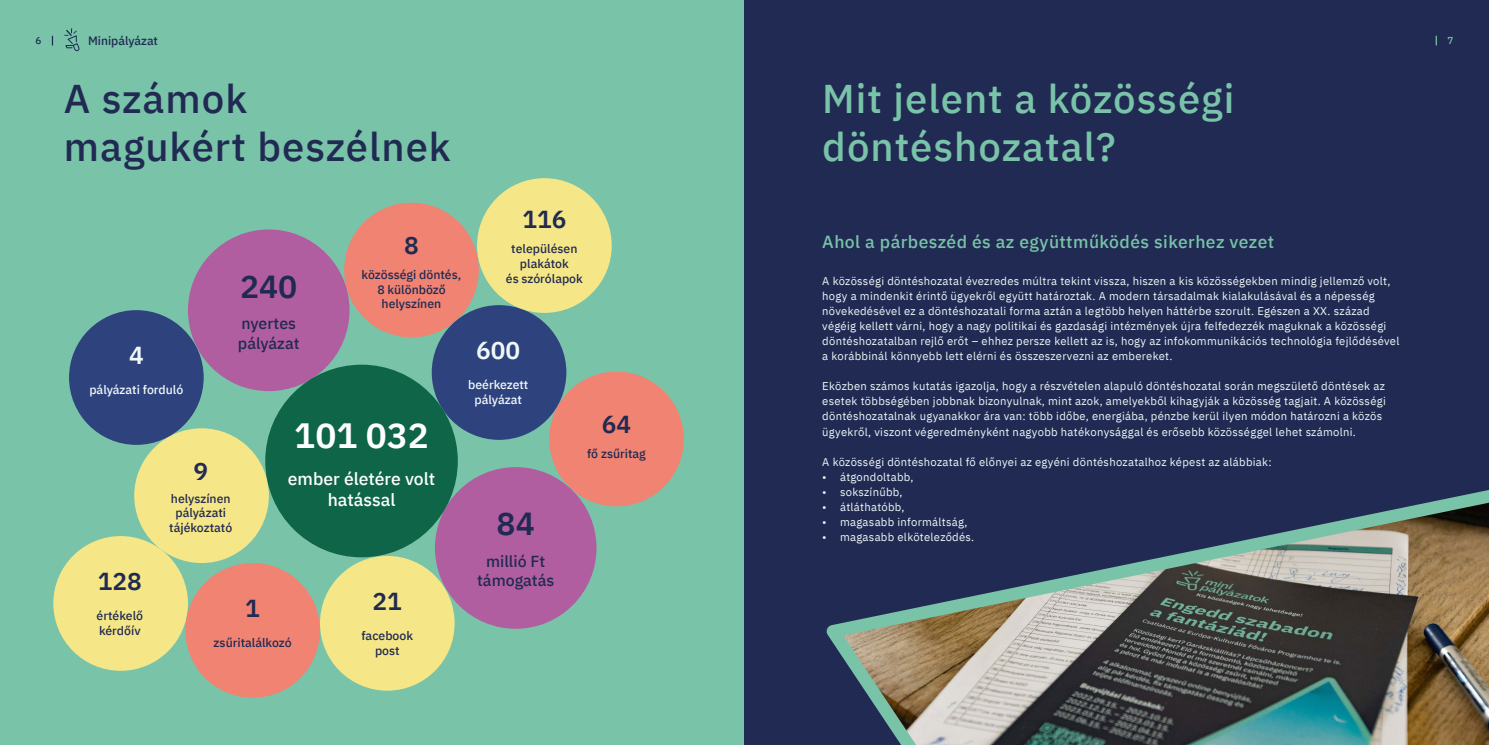
<style>
.page{position:relative;width:1489px;height:745px;background:#fff}
.page>*{position:absolute;margin:0;border:0;box-sizing:border-box;transform-origin:0 0}
.t1{font:500 40px/48px "IBM Plex Sans";letter-spacing:.025em;color:#79c3a9}
.t2{font:500 40px/48px "IBM Plex Sans";letter-spacing:.025em;color:#212a52}
.t3{font:600 35px "IBM Plex Sans";color:#fff}
.t4{font:600 31.88px "IBM Plex Sans";color:#212a52}
.t5{font:600 24.5px "IBM Plex Sans";color:#212a52}
.t6{font:600 24.5px "IBM Plex Sans";color:#eff8f9}
.t7{font:500 17.5px "IBM Plex Sans";letter-spacing:.025em;color:#79c3a9}
.t8{font:500 17.5px/21px "IBM Plex Sans";color:#fff;text-align:center}
.t9{font:500 15.88px/19.1px "IBM Plex Sans";color:#212a52}
.t10{font:500 12.25px/14.8px "IBM Plex Sans";color:#212a52;text-align:center}
.t11{font:500 12.25px/14.8px "IBM Plex Sans";color:#eff8f9;text-align:center}
.t12{font:500 12.12px "IBM Plex Sans";color:#212a52}
.t13{font:11.25px/15px "IBM Plex Sans";letter-spacing:.025em;color:#eff8f9}
.t14{font:500 10px "IBM Plex Sans";color:#212a52}
.t15{font:500 10px "IBM Plex Sans";color:#79c3a9}
</style>
<div class="page">
<div style="left:0;top:0;width:744px;height:744px;background:#79c3a9"></div>
<div style="left:744px;top:0;width:744px;height:744px;background:#212a52"></div>
<div style="left:134px;top:428px;width:135px;height:134px;background:#f5e788;border-radius:50%"></div>
<div style="left:69px;top:310px;width:135px;height:134px;background:#2e427d;border-radius:50%"></div>
<div style="left:344px;top:202px;width:135px;height:135px;background:#f08372;border-radius:50%"></div>
<div style="left:549px;top:371px;width:134px;height:135px;background:#f08372;border-radius:50%"></div>
<div style="left:432px;top:305px;width:134px;height:134px;background:#2e427d;border-radius:50%"></div>
<div style="left:188px;top:229px;width:161px;height:162px;background:#b15ea1;border-radius:50%"></div>
<div style="left:435px;top:467px;width:161px;height:161px;background:#b15ea1;border-radius:50%"></div>
<div style="left:265px;top:364px;width:193px;height:193px;background:#0e6548;border-radius:50%"></div>
<div style="left:53px;top:535px;width:135px;height:135px;background:#f5e788;border-radius:50%"></div>
<div style="left:185px;top:562px;width:135px;height:135px;background:#f08372;border-radius:50%"></div>
<div style="left:320px;top:555px;width:134px;height:135px;background:#f5e788;border-radius:50%"></div>
<div style="left:477px;top:178px;width:134px;height:135px;background:#f5e788;border-radius:50%"></div>
<img style="left:826px;top:490px;width:662px;height:254px">
<svg style="left:64px;top:28px;width:16px;height:23px"></svg>
<p class="t14" style="left:35px;top:33px;width:7px">6</p>
<p class="t12" style="left:88px;top:31px;width:71px">Minipályázat</p>
<p class="t15" style="left:1447px;top:33px;width:8px">7</p>
<h1 class="t2" style="left:64px;top:71px;width:388px">A számok<br>magukért beszélnek</h1>
<h3 class="t6" style="left:129px;top:336px;width:16px">4</h3>
<p class="t11" style="left:89px;top:381px;width:95px">pályázati forduló</p>
<h3 class="t4" style="left:240px;top:261px;width:59px">240</h3>
<h3 class="t9" style="left:238px;top:313px;width:63px">nyertes pályázat</h3>
<h3 class="t5" style="left:404px;top:226px;width:16px">8</h3>
<p class="t10" style="left:361px;top:266px;width:101px">közösségi döntés,<br>8 különböző helyszínen</p>
<h3 class="t5" style="left:98px;top:561px;width:46px">128</h3>
<p class="t10" style="left:97px;top:607px;width:48px;text-align:left">értékelő kérdőív</p>
<h3 class="t5" style="left:193px;top:451px;width:16px">9</h3>
<p class="t10" style="left:169px;top:489px;width:64px">helyszínen pályázati tájékoztató</p>
<h2 class="t3" style="left:294px;top:407px;width:136px">101 032</h2>
<h3 class="t8" style="left:288px;top:466px;width:149px">ember életére volt hatással</h3>
<h3 class="t5" style="left:245px;top:588px;width:16px">1</h3>
<p class="t10" style="left:214px;top:634px;width:79px">zsűritalálkozó</p>
<h3 class="t5" style="left:372px;top:581px;width:31px">21</h3>
<p class="t10" style="left:361px;top:626px;width:53px">facebook post</p>
<h3 class="t5" style="left:522px;top:199px;width:46px">116</h3>
<p class="t10" style="left:506px;top:240px;width:79px">településen plakátok<br>és szórólapok</p>
<h3 class="t6" style="left:476px;top:331px;width:46px">600</h3>
<p class="t11" style="left:468px;top:376px;width:62px">beérkezett pályázat</p>
<h3 class="t4" style="left:496px;top:498px;width:40px">84</h3>
<h3 class="t9" style="left:477px;top:550px;width:79px;text-align:center">millió Ft támogatás</h3>
<h3 class="t5" style="left:601px;top:404px;width:31px">64</h3>
<p class="t10" style="left:587px;top:445px;width:60px">fő zsűritag</p>
<h1 class="t1" style="left:822px;top:71px;width:413px">Mit jelent a közösségi döntéshozatal?</h1>
<h3 class="t7" style="left:822px;top:228px;width:453px">Ahol a párbeszéd és az együttműködés sikerhez vezet</h3>
<p class="t13" style="left:822px;top:273px;width:578px">A közösségi döntéshozatal évezredes múltra tekint vissza, hiszen a kis közösségekben mindig jellemző volt, hogy a mindenkit érintő ügyekről együtt határoztak. A modern társadalmak kialakulásával és a népesség növekedésével ez a döntéshozatali forma aztán a legtöbb helyen háttérbe szorult. Egészen a XX. század végéig kellett várni, hogy a nagy politikai és gazdasági intézmények újra felfedezzék maguknak a közösségi döntéshozatalban rejlő erőt – ehhez persze kellett az is, hogy az infokommunikációs technológia fejlődésével a korábbinál könnyebb lett elérni és összeszervezni az embereket.</p>
<p class="t13" style="left:822px;top:378px;width:565px">Eközben számos kutatás igazolja, hogy a részvételen alapuló döntéshozatal során megszülető döntések az esetek többségében jobbnak bizonyulnak, mint azok, amelyekből kihagyják a közösség tagjait. A közösségi döntéshozatalnak ugyanakkor ára van: több időbe, energiába, pénzbe kerül ilyen módon határozni a közös ügyekről, viszont végeredményként nagyobb hatékonysággal és erősebb közösséggel lehet számolni.</p>
<p class="t13" style="left:822px;top:453px;width:451px">A közösségi döntéshozatal fő előnyei az egyéni döntéshozatalhoz képest az alábbiak:</p>
<p class="t13" style="left:822px;top:468px;width:93px">• átgondoltabb,</p>
<p class="t13" style="left:822px;top:483px;width:82px">• sokszínűbb,</p>
<p class="t13" style="left:822px;top:498px;width:84px">• átláthatóbb,</p>
<p class="t13" style="left:822px;top:513px;width:147px">• magasabb informáltság,</p>
<p class="t13" style="left:822px;top:528px;width:153px">• magasabb elköteleződés.</p>
</div>
